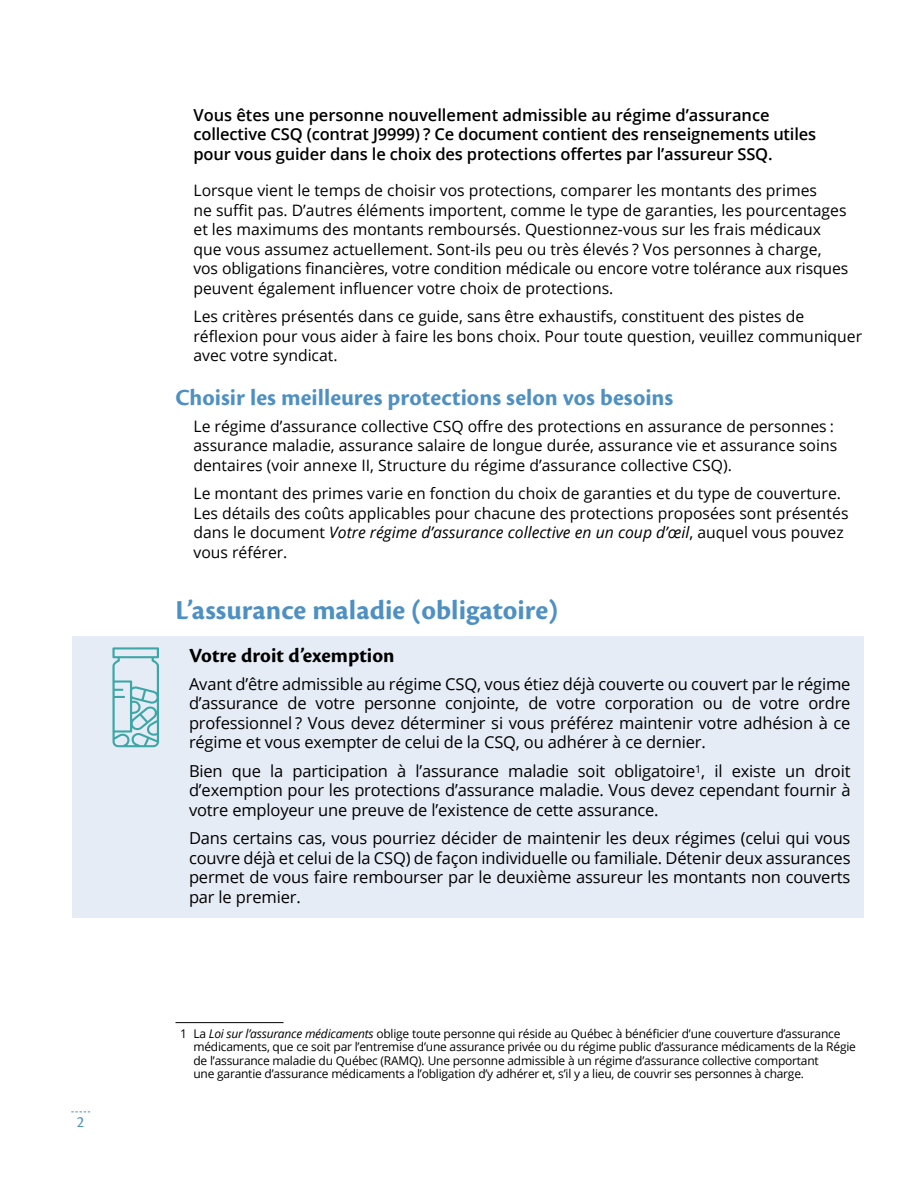
<style>
.page{position:relative;width:918px;height:1188px;background:#fff}
.page>*{position:absolute;margin:0;border:0;box-sizing:border-box;transform-origin:0 0}
.t1{font:700 28.5px "Cronos Pro";letter-spacing:.005em;color:#4f90c3}
.t2{font:700 24px "Cronos Pro";color:#4f90c3}
.t3{font:700 21px "Cronos Pro";color:#000}
.t4{font:16.5px/19.5px "Open Sans";letter-spacing:-.01em;color:#000;text-align:justify}
.t5{font:600 16.5px/19.5px "Open Sans";letter-spacing:-.01em;color:#000}
.t6{font:16.5px "Cronos Pro";color:#4f90c3}
.t7{font:15.75px/19.5px "Open Sans";color:#000}
.t8{font:12px/13.5px "Open Sans";letter-spacing:-.02em;color:#000}
.s1{font-style:italic}
</style>
<div class="page">
<svg style="left:71px;top:1112px;width:19px;height:1px"></svg>
<div style="left:72px;top:637px;width:792px;height:40px;background:#e6ecf5"></div>
<div style="left:72px;top:668px;width:792px;height:95px;background:#e6ecf5"></div>
<div style="left:72px;top:755px;width:792px;height:75px;background:#e6ecf5"></div>
<div style="left:72px;top:823px;width:792px;height:94px;background:#e6ecf5"></div>
<hr style="left:176px;top:1022px;width:108px;height:1px;background:#000">
<svg style="left:112px;top:647px;width:47px;height:100px"></svg>
<p class="t6" style="left:77px;top:1112px;width:9px">2</p>
<p class="t5" style="left:194px;top:105px;width:624px">Vous êtes une personne nouvellement admissible au régime d’assurance collective CSQ (contrat J9999) ? Ce document contient des renseignements utiles pour vous guider dans le choix des protections offertes par l’assureur SSQ.</p>
<p class="t7" style="left:194px;top:181px;width:656px">Lorsque vient le temps de choisir vos protections, comparer les montants des primes<br>ne suffit pas. D’autres éléments importent, comme le type de garanties, les pourcentages et les maximums des montants remboursés. Questionnez-vous sur les frais médicaux que vous assumez actuellement. Sont-ils peu ou très élevés ? Vos personnes à charge, vos obligations financières, votre condition médicale ou encore votre tolérance aux risques peuvent également influencer votre choix de protections.</p>
<p class="t7" style="left:194px;top:307px;width:670px">Les critères présentés dans ce guide, sans être exhaustifs, constituent des pistes de réflexion pour vous aider à faire les bons choix. Pour toute question, veuillez communiquer avec votre syndicat.</p>
<h2 class="t2" style="left:176px;top:384px;width:499px">Choisir les meilleures protections selon vos besoins</h2>
<p class="t7" style="left:194px;top:416px;width:645px">Le régime d’assurance collective CSQ offre des protections en assurance de personnes : assurance maladie, assurance salaire de longue durée, assurance vie et assurance soins dentaires (voir annexe II, Structure du régime d’assurance collective CSQ).</p>
<p class="t7" style="left:194px;top:484px;width:657px">Le montant des primes varie en fonction du choix de garanties et du type de couverture.<br>Les détails des coûts applicables pour chacune des protections proposées sont présentés dans le document <span class="s1">Votre régime d’assurance collective en un coup d’œil</span>, auquel vous pouvez vous référer.</p>
<h1 class="t1" style="left:176px;top:593px;width:384px">L’assurance maladie (obligatoire)</h1>
<h3 class="t3" style="left:189px;top:643px;width:207px">Votre droit d’exemption</h3>
<p class="t4" style="left:189px;top:674px;width:663px">Avant d’être admissible au régime CSQ, vous étiez déjà couverte ou couvert par le régime d’assurance de votre personne conjointe, de votre corporation ou de votre ordre professionnel ? Vous devez déterminer si vous préférez maintenir votre adhésion à ce régime et vous exempter de celui de la CSQ, ou adhérer à ce dernier.</p>
<p class="t4" style="left:189px;top:761px;width:663px">Bien que la participation à l’assurance maladie soit obligatoire<sup>1</sup>, il existe un droit d’exemption pour les protections d’assurance maladie. Vous devez cependant fournir à votre employeur une preuve de l’existence de cette assurance.</p>
<p class="t4" style="left:189px;top:828px;width:663px">Dans certains cas, vous pourriez décider de maintenir les deux régimes (celui qui vous couvre déjà et celui de la CSQ) de façon individuelle ou familiale. Détenir deux assurances permet de vous faire rembourser par le deuxième assureur les montants non couverts par le premier.</p>
<p class="t8" style="left:194px;top:1026px;width:664px;text-indent:-14px">1 La <span class="s1">Loi sur l’assurance médicaments</span> oblige toute personne qui réside au Québec à bénéficier d’une couverture d’assurance médicaments, que ce soit par l’entremise d’une assurance privée ou du régime public d’assurance médicaments de la Régie de l’assurance maladie du Québec (RAMQ). Une personne admissible à un régime d’assurance collective comportant<br>une garantie d’assurance médicaments a l’obligation d’y adhérer et, s’il y a lieu, de couvrir ses personnes à charge.</p>
</div>
